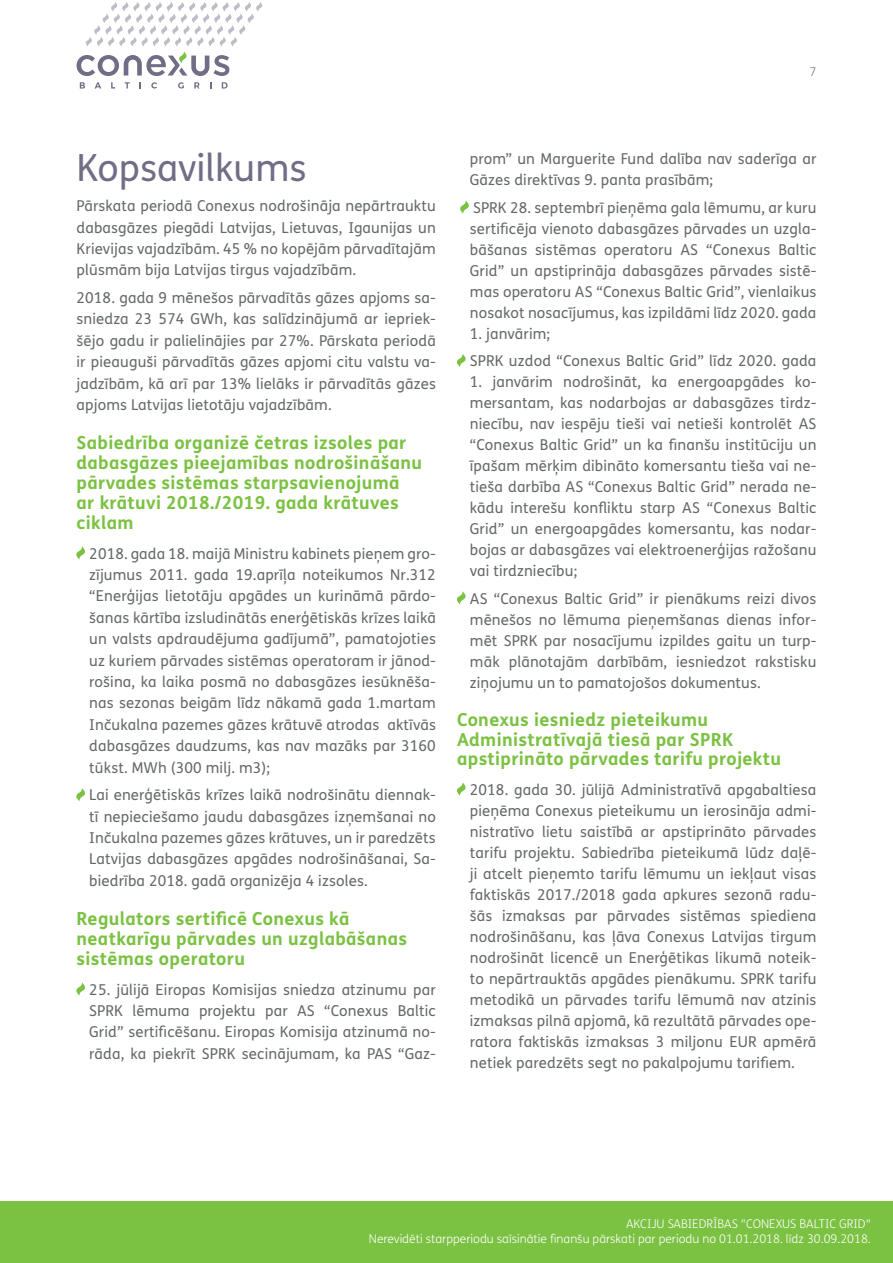
<style>
.page{position:relative;width:893px;height:1263px;background:#fff}
.page>*{position:absolute;margin:0;border:0;box-sizing:border-box;transform-origin:0 0}
.t1{font:37.5px "FS Me Pro";color:#716d86}
.t2{font:700 18px/20px "FS Me Pro";letter-spacing:.02em;color:#7bc142}
.t3{font:15px/21px "FS Me Pro";letter-spacing:.01em;color:#656969;text-align:justify}
.t4{font:300 12px/14.4px "FS Me Pro";color:#fff;text-align:right}
.t5{font:300 12px "FS Me Pro";color:#716d86}
</style>
<div class="page">
<div style="left:0;top:1201px;width:893px;height:62px;background:#7bc142"></div>
<svg style="left:80px;top:82px;width:5px;height:7px"></svg>
<svg style="left:95px;top:82px;width:6px;height:7px"></svg>
<svg style="left:111px;top:82px;width:4px;height:7px"></svg>
<svg style="left:125px;top:82px;width:5px;height:7px"></svg>
<svg style="left:151px;top:82px;width:6px;height:7px"></svg>
<svg style="left:178px;top:82px;width:6px;height:7px"></svg>
<svg style="left:194px;top:82px;width:6px;height:7px"></svg>
<svg style="left:222px;top:82px;width:6px;height:7px"></svg>
<svg style="left:77px;top:2px;width:185px;height:74px"></svg>
<svg style="left:76px;top:546px;width:9px;height:14px"></svg>
<svg style="left:76px;top:788px;width:9px;height:13px"></svg>
<svg style="left:76px;top:982px;width:9px;height:14px"></svg>
<svg style="left:460px;top:200px;width:9px;height:14px"></svg>
<svg style="left:457px;top:354px;width:9px;height:13px"></svg>
<svg style="left:457px;top:591px;width:9px;height:14px"></svg>
<svg style="left:457px;top:782px;width:9px;height:14px"></svg>
<p class="t5" style="left:809px;top:64px;width:8px">7</p>
<h1 class="t1" style="left:77px;top:142px;width:232px">Kopsavilkums</h1>
<p class="t3" style="left:77px;top:195px;width:361px;line-height:21.5px">Pārskata periodā Conexus nodrošināja nepārtrauktu dabasgāzes piegādi Latvijas, Lietuvas, Igaunijas un Krievijas vajadzībām. 45 % no kopējām pārvadītajām plūsmām bija Latvijas tirgus vajadzībām.</p>
<p class="t3" style="left:77px;top:287px;width:361px;line-height:21.5px">2018. gada 9 mēnešos pārvadītās gāzes apjoms sa&shy;sniedza 23 574 GWh, kas salīdzinājumā ar iepriek&shy;šējo gadu ir palielinājies par 27%. Pārskata periodā ir pieauguši pārvadītās gāzes apjomi citu valstu va&shy;jadzībām, kā arī par 13% lielāks ir pārvadītās gāzes apjoms Latvijas lietotāju vajadzībām.</p>
<p class="t2" style="left:77px;top:432px;width:347px">Sabiedrība organizē četras izsoles par dabasgāzes pieejamības nodrošināšanu pārvades sistēmas starpsavienojumā<br>ar krātuvi 2018./2019. gada krātuves ciklam</p>
<p class="t3" style="left:89px;top:542px;width:348px;line-height:21.5px">2018. gada 18. maijā Ministru kabinets pieņem gro&shy;zījumus 2011. gada 19.aprīļa noteikumos Nr.312 “Enerģijas lietotāju apgādes un kurināmā pārdo&shy;šanas kārtība izsludinātās enerģētiskās krīzes laikā un valsts apdraudējuma gadījumā”, pamatojoties uz kuriem pārvades sistēmas operatoram ir jānod&shy;rošina, ka laika posmā no dabasgāzes iesūknēša&shy;nas sezonas beigām līdz nākamā gada 1.martam Inčukalna pazemes gāzes krātuvē atrodas aktīvās dabasgāzes daudzums, kas nav mazāks par 3160 tūkst. MWh (300 milj. m3);</p>
<p class="t3" style="left:89px;top:784px;width:348px;line-height:21.5px">Lai enerģētiskās krīzes laikā nodrošinātu diennak&shy;tī nepieciešamo jaudu dabasgāzes izņemšanai no Inčukalna pazemes gāzes krātuves, un ir paredzēts Latvijas dabasgāzes apgādes nodrošināšanai, Sa&shy;biedrība 2018. gadā organizēja 4 izsoles.</p>
<p class="t2" style="left:77px;top:908px;width:332px">Regulators sertificē Conexus kā neatkarīgu pārvades un uzglabāšanas sistēmas operatoru</p>
<p class="t3" style="left:89px;top:978px;width:348px;line-height:21.5px">25. jūlijā Eiropas Komisijas sniedza atzinumu par SPRK lēmuma projektu par AS “Conexus Baltic Grid” sertificēšanu. Eiropas Komisija atzinumā no&shy;rāda, ka piekrīt SPRK secinājumam, ka PAS “Gaz-</p>
<p class="t3" style="left:470px;top:148px;width:348px">prom” un Marguerite Fund dalība nav saderīga ar<br>Gāzes direktīvas 9. panta prasībām;</p>
<p class="t3" style="left:470px;top:197px;width:348px">SPRK 28. septembrī pieņēma gala lēmumu, ar kuru sertificēja vienoto dabasgāzes pārvades un uzgla&shy;bāšanas sistēmas operatoru AS “Conexus Baltic Grid” un apstiprināja dabasgāzes pārvades sistē&shy;mas operatoru AS “Conexus Baltic Grid”, vienlaikus nosakot nosacījumus, kas izpildāmi līdz 2020. gada</p>
<p class="t3" style="left:470px;top:319px;width:348px;line-height:27.3px">1. janvārim;<br>SPRK uzdod “Conexus Baltic Grid” līdz 2020. gada</p>
<p class="t3" style="left:470px;top:371px;width:348px">1. janvārim nodrošināt, ka energoapgādes ko&shy;mersantam, kas nodarbojas ar dabasgāzes tirdz&shy;niecību, nav iespēju tieši vai netieši kontrolēt AS “Conexus Baltic Grid” un ka finanšu institūciju un īpašam mērķim dibināto komersantu tieša vai ne&shy;tieša darbība AS “Conexus Baltic Grid” nerada ne&shy;kādu interešu konfliktu starp AS “Conexus Baltic Grid” un energoapgādes komersantu, kas nodar&shy;bojas ar dabasgāzes vai elektroenerģijas ražošanu vai tirdzniecību;</p>
<p class="t3" style="left:470px;top:587px;width:348px">AS “Conexus Baltic Grid” ir pienākums reizi divos mēnešos no lēmuma pieņemšanas dienas infor&shy;mēt SPRK par nosacījumu izpildes gaitu un turp&shy;māk plānotajām darbībām, iesniedzot rakstisku ziņojumu un to pamatojošos dokumentus.</p>
<p class="t2" style="left:457px;top:709px;width:325px;line-height:19.5px">Conexus iesniedz pieteikumu<br>Administratīvajā tiesā par SPRK apstiprināto pārvades tarifu projektu</p>
<p class="t3" style="left:470px;top:779px;width:348px">2018. gada 30. jūlijā Administratīvā apgabaltiesa pieņēma Conexus pieteikumu un ierosināja admi&shy;nistratīvo lietu saistībā ar apstiprināto pārvades tarifu projektu. Sabiedrība pieteikumā lūdz daļē&shy;ji atcelt pieņemto tarifu lēmumu un iekļaut visas faktiskās 2017./2018 gada apkures sezonā radu&shy;šās izmaksas par pārvades sistēmas spiediena nodrošināšanu, kas ļāva Conexus Latvijas tirgum nodrošināt licencē un Enerģētikas likumā noteik&shy;to nepārtrauktās apgādes pienākumu. SPRK tarifu metodikā un pārvades tarifu lēmumā nav atzinis izmaksas pilnā apjomā, kā rezultātā pārvades ope&shy;ratora faktiskās izmaksas 3 miljonu EUR apmērā netiek paredzēts segt no pakalpojumu tarifiem.</p>
<p class="t4" style="left:369px;top:1217px;width:503px">AKCIJU SABIEDRĪBAS "CONEXUS BALTIC GRID"<br>Nerevidēti starpperiodu saīsinātie finanšu pārskati par periodu no 01.01.2018. līdz 30.09.2018.</p>
</div>
